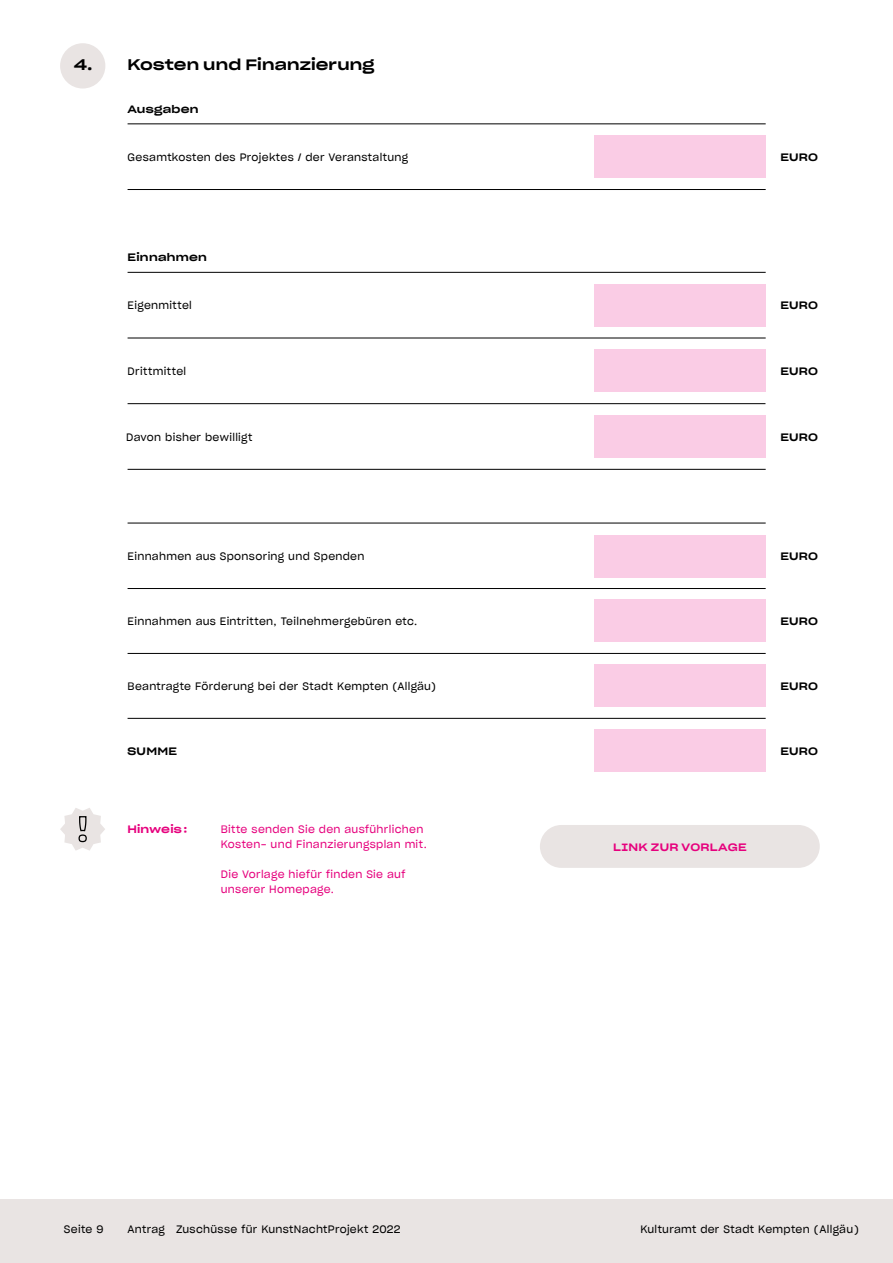
<style>
.page{position:relative;width:893px;height:1263px;background:#fff}
.page>*{position:absolute;margin:0;border:0;box-sizing:border-box;transform-origin:0 0}
.t1{font:15px "Sharp Grotesk Medium 25";letter-spacing:.01em;color:#000}
.t2{font:10.5px "Sharp Grotesk Book 20";letter-spacing:.03em;color:#000}
.t3{font:10.5px/15px "Sharp Grotesk Book 20";letter-spacing:.03em;color:#e6007d}
.t4{font:10.5px "Sharp Grotesk Medium 25";letter-spacing:.025em;color:#000}
.t5{font:10.5px "Sharp Grotesk Medium 25";letter-spacing:.025em;color:#e6007d}
</style>
<div class="page">
<div style="left:0;top:1199px;width:893px;height:64px;background:#e9e4e3"></div>
<div style="left:60px;top:43px;width:45px;height:46px;background:#e9e4e3;border-radius:50%"></div>
<div style="left:594px;top:135px;width:172px;height:43px;background:#facce5"></div>
<div style="left:594px;top:284px;width:172px;height:43px;background:#facce5"></div>
<div style="left:594px;top:349px;width:172px;height:43px;background:#facce5"></div>
<div style="left:594px;top:415px;width:171px;height:43px;background:#facce5"></div>
<div style="left:594px;top:535px;width:172px;height:42px;background:#facce5"></div>
<div style="left:594px;top:599px;width:172px;height:43px;background:#facce5"></div>
<div style="left:594px;top:664px;width:172px;height:43px;background:#facce5"></div>
<div style="left:594px;top:729px;width:172px;height:43px;background:#facce5"></div>
<hr style="left:128px;top:123px;width:638px;height:1px;background:#000">
<hr style="left:128px;top:272px;width:638px;height:1px;background:#000">
<hr style="left:128px;top:338px;width:638px;height:1px;background:#000">
<hr style="left:128px;top:469px;width:638px;height:1px;background:#000">
<hr style="left:128px;top:523px;width:638px;height:1px;background:#000">
<hr style="left:128px;top:403px;width:637px;height:1px;background:#000">
<hr style="left:128px;top:588px;width:638px;height:1px;background:#000">
<hr style="left:128px;top:653px;width:638px;height:1px;background:#000">
<hr style="left:128px;top:718px;width:638px;height:1px;background:#000">
<svg style="left:60px;top:808px;width:45px;height:43px"></svg>
<div style="left:540px;top:825px;width:280px;height:43px;background:#e9e4e3;border-radius:21px"></div>
<hr style="left:128px;top:189px;width:638px;height:1px;background:#000">
<h1 class="t1" style="left:74px;top:51px;width:302px">4. Kosten und Finanzierung</h1>
<p class="t4" style="left:128px;top:99px;width:73px">Ausgaben</p>
<p class="t2" style="left:128px;top:149px;width:282px">Gesamtkosten des Projektes / der Veranstaltung</p>
<p class="t4" style="left:128px;top:248px;width:81px">Einnahmen</p>
<p class="t2" style="left:128px;top:297px;width:66px">Eigenmittel</p>
<p class="t2" style="left:128px;top:363px;width:60px">Drittmittel</p>
<p class="t2" style="left:126px;top:428px;width:128px">Davon bisher bewilligt</p>
<p class="t2" style="left:128px;top:548px;width:238px">Einnahmen aus Sponsoring und Spenden</p>
<p class="t2" style="left:128px;top:613px;width:291px">Einnahmen aus Eintritten, Teilnehmergebüren etc.</p>
<p class="t2" style="left:128px;top:678px;width:310px">Beantragte Förderung bei der Stadt Kempten (Allgäu)</p>
<p class="t4" style="left:128px;top:742px;width:51px">SUMME</p>
<p class="t5" style="left:127px;top:820px;width:61px">Hinweis :</p>
<p class="t3" style="left:221px;top:821px;width:208px">Bitte senden Sie den ausführlichen<br>Kosten- und Finanzierungsplan mit.</p>
<p class="t3" style="left:221px;top:866px;width:186px">Die Vorlage hiefür finden Sie auf unserer Homepage.</p>
<p class="t4" style="left:780px;top:148px;width:39px">EURO</p>
<p class="t4" style="left:780px;top:296px;width:39px">EURO</p>
<p class="t4" style="left:780px;top:362px;width:39px">EURO</p>
<p class="t4" style="left:780px;top:427px;width:39px">EURO</p>
<p class="t4" style="left:780px;top:547px;width:39px">EURO</p>
<p class="t4" style="left:780px;top:612px;width:39px">EURO</p>
<p class="t4" style="left:780px;top:677px;width:39px">EURO</p>
<p class="t4" style="left:780px;top:742px;width:39px">EURO</p>
<p class="t5" style="left:613px;top:837px;width:135px">LINK ZUR VORLAGE</p>
<p class="t2" style="left:64px;top:1221px;width:41px">Seite 9</p>
<p class="t2" style="left:128px;top:1221px;width:275px">Antrag Zuschüsse für KunstNachtProjekt 2022</p>
<p class="t2" style="left:640px;top:1221px;width:220px">Kulturamt der Stadt Kempten (Allgäu)</p>
</div>
